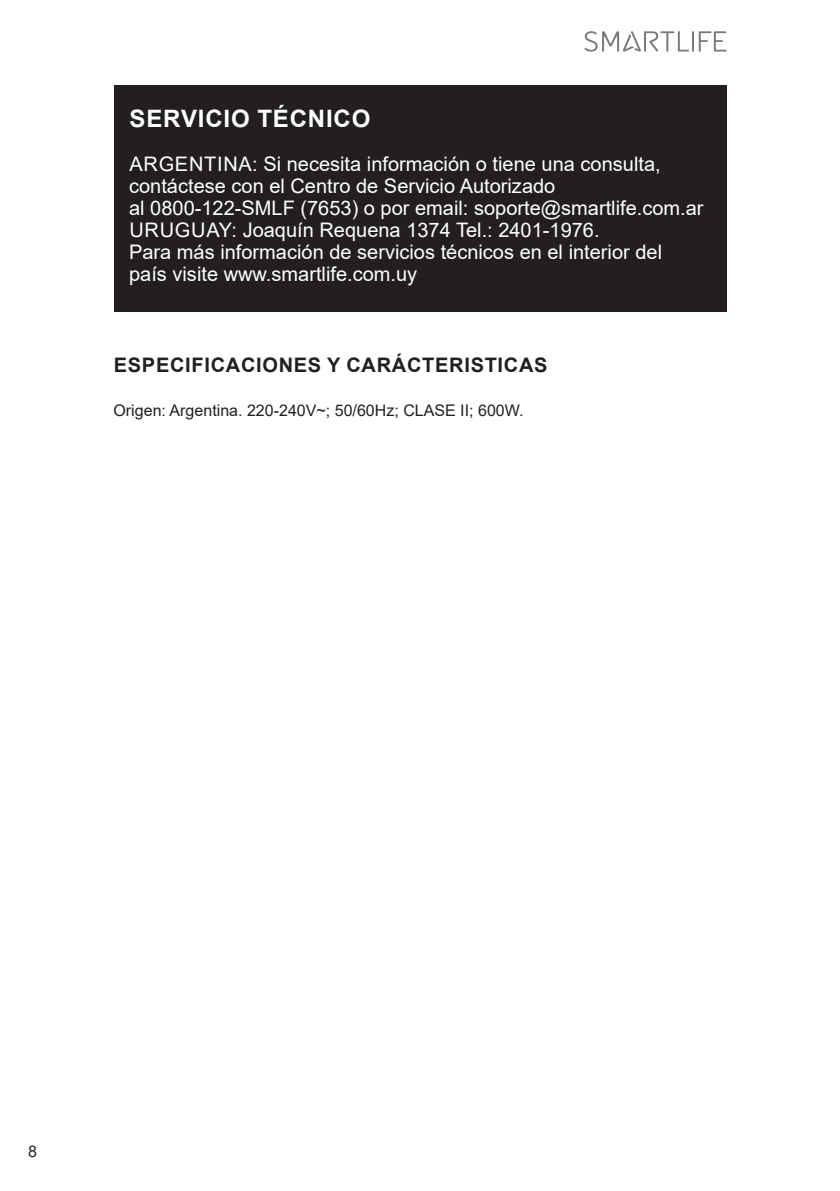
<style>
.page{position:relative;width:840px;height:1191px;background:#fff}
.page>*{position:absolute;margin:0;border:0;box-sizing:border-box;transform-origin:0 0}
.t1{font:700 24px "Arial";letter-spacing:.035em;color:#fff}
.t2{font:20px/22px "Arial";color:#fff}
.t3{font:700 20px "Arial";letter-spacing:.035em;color:#231f20}
.t4{font:16px "Arial";color:#231f20}
.t5{font:16px "Arial";color:#282526}
</style>
<div class="page">
<hr style="left:691px;top:31px;width:2px;height:21px;background:#231f20">
<svg style="left:698px;top:31px;width:28px;height:21px"></svg>
<svg style="left:584px;top:31px;width:104px;height:21px"></svg>
<div style="left:113px;top:85px;width:613px;height:227px;background:#231f20"></div>
<p class="t1" style="left:129px;top:101px;width:242px">SERVICIO TÉCNICO</p>
<p class="t2" style="left:129px;top:152px;width:575px">ARGENTINA: Si necesita información o tiene una consulta, contáctese con el Centro de Servicio Autorizado<br>al 0800-122-SMLF (7653) o por email: soporte@smartlife.com.ar URUGUAY: Joaquín Requena 1374 Tel.: 2401-1976.<br>Para más información de servicios técnicos en el interior del país visite www.smartlife.com.uy</p>
<p class="t3" style="left:114px;top:351px;width:435px">ESPECIFICACIONES Y CARÁCTERISTICAS</p>
<p class="t4" style="left:113px;top:399px;width:411px">Origen: Argentina. 220-240V~; 50/60Hz; CLASE II; 600W.</p>
<p class="t5" style="left:28px;top:1140px;width:10px">8</p>
</div>
